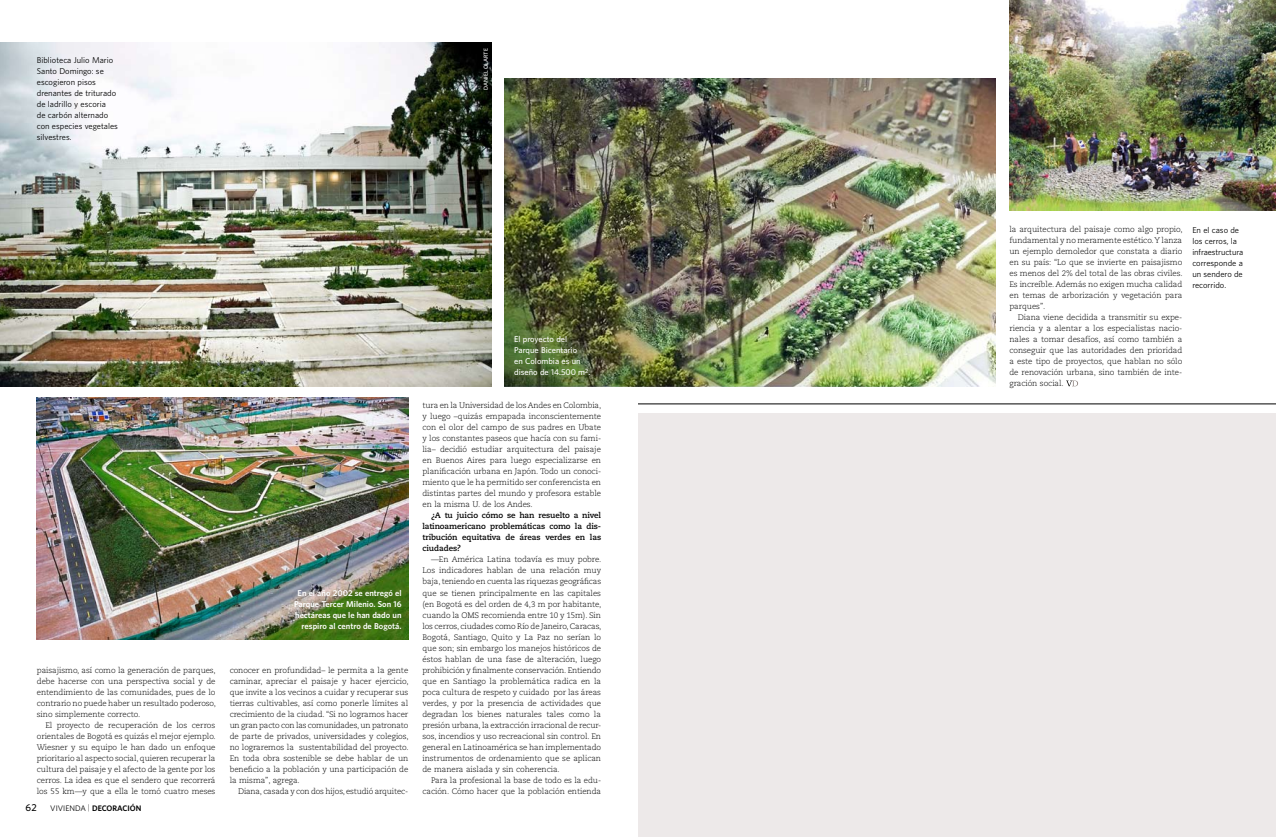
<style>
.page{position:relative;width:1276px;height:837px;background:#fff}
.page>*{position:absolute;margin:0;border:0;box-sizing:border-box;transform-origin:0 0}
.t1{font:500 10px "Whitney";color:#000}
.t2{font:8.5px/11px "Whitney";color:#000}
.t3{font:600 8.5px/11px "Whitney";color:#fff;text-align:right}
.t4{font:500 8.5px/11px "Whitney";color:#fff}
.t5{font:300 8px/11px "Caecilia LT Std";letter-spacing:-.01em;color:#000;text-align:justify}
.t6{font:700 8px/11px "Caecilia LT Std";letter-spacing:-.01em;color:#000;text-align:justify}
.t7{font:600 8px "Whitney";color:#000}
.t8{font:500 5.8px "Whitney";color:#fff}
.s1{font-weight:400}
.s2{font-weight:300}
</style>
<div class="page">
<hr style="left:638px;top:403px;width:638px;height:1px;background:#000">
<div style="left:638px;top:413px;width:638px;height:423px;background:#ede9e9"></div>
<img style="left:37px;top:397px;width:371px;height:242px">
<img style="left:1009px;top:0;width:267px;height:210px">
<img style="left:505px;top:78px;width:490px;height:308px">
<img style="left:0;top:43px;width:492px;height:343px">
<svg style="left:1066px;top:380px;width:12px;height:6px"></svg>
<p class="t2" style="left:37px;top:54px;width:83px">Biblioteca Julio Mario<br>Santo Domingo: se escogieron pisos drenantes de triturado de ladrillo y escoria<br>de carbón alternado con especies vegetales silvestres.</p>
<p class="t8" style="left:482px;top:90px;width:43px;rotate:-90deg">daniel olarte</p>
<p class="t4" style="left:514px;top:333px;width:78px">El proyecto del<br>Parque Bicentario<br>en Colombia es un diseño de 14.500 m<sup>2</sup>.</p>
<p class="t5" style="left:37px;top:664px;width:180px">paisajismo, así como la generación de parques, debe hacerse con una perspectiva social y de entendimiento de las comunidades, pues de lo contrario no puede haber un resultado poderoso, sino simplemente correcto.</p>
<p class="t5" style="left:37px;top:719px;width:180px;text-indent:9px">El proyecto de recuperación de los cerros orientales de Bogotá es quizás el mejor ejemplo.<br>Wiesner y su equipo le han dado un enfoque prioritario al aspecto social, quieren recuperar la cultura del paisaje y el afecto de la gente por los cerros. La idea es que el sendero que recorrerá los 55 km—y que a ella le tomó cuatro meses</p>
<p class="t1" style="left:26px;top:800px;width:13px">62</p>
<p class="t7" style="left:50px;top:802px;width:93px"><span class="s1">vivienda</span> <span class="s2">|</span> decoración</p>
<p class="t3" style="left:294px;top:586px;width:109px">En el año 2002 se entregó el<br>Parque Tercer Milenio. Son 16 hectáreas que le han dado un respiro al centro de Bogotá.</p>
<p class="t5" style="left:230px;top:664px;width:180px">conocer en profundidad– le permita a la gente caminar, apreciar el paisaje y hacer ejercicio, que invite a los vecinos a cuidar y recuperar sus tierras cultivables, así como ponerle límites al crecimiento de la ciudad. “Si no logramos hacer un gran pacto con las comunidades, un patronato de parte de privados, universidades y colegios, no lograremos la sustentabilidad del proyecto.<br>En toda obra sostenible se debe hablar de un beneficio a la población y una participación de la misma”, agrega.</p>
<p class="t5" style="left:238px;top:785px;width:172px">Diana, casada y con dos hijos, estudió arquitec-</p>
<p class="t5" style="left:422px;top:400px;width:180px">tura en la Universidad de los Andes en Colombia, y luego –quizás empapada inconscientemente con el olor del campo de sus padres en Ubate y los constantes paseos que hacía con su fami&shy;lia– decidió estudiar arquitectura del paisaje en Buenos Aires para luego especializarse en planificación urbana en Japón. Todo un conoci&shy;miento que le ha permitido ser conferencista en distintas partes del mundo y profesora estable en la misma U. de los Andes.</p>
<p class="t6" style="left:422px;top:510px;width:180px;text-indent:9px">¿A tu juicio cómo se han resuelto a nivel latinoamericano problemáticas como la dis&shy;tribución equitativa de áreas verdes en las ciudades?</p>
<p class="t5" style="left:422px;top:554px;width:180px;text-indent:9px">—En América Latina todavía es muy pobre.<br>Los indicadores hablan de una relación muy baja, teniendo en cuenta las riquezas geográficas que se tienen principalmente en las capitales (en Bogotá es del orden de 4,3 m por habitante, cuando la OMS recomienda entre 10 y 15m). Sin los cerros, ciudades como Río de Janeiro, Caracas, Bogotá, Santiago, Quito y La Paz no serían lo que son; sin embargo los manejos históricos de éstos hablan de una fase de alteración, luego prohibición y finalmente conservación. Entiendo que en Santiago la problemática radica en la poca cultura de respeto y cuidado por las áreas verdes, y por la presencia de actividades que degradan los bienes naturales tales como la presión urbana, la extracción irracional de recur&shy;sos, incendios y uso recreacional sin control. En general en Latinoamérica se han implementado instrumentos de ordenamiento que se aplican de manera aislada y sin coherencia.</p>
<p class="t5" style="left:422px;top:774px;width:180px;text-align:right">Para la profesional la base de todo es la edu&shy;cación. Cómo hacer que la población entienda</p>
<p class="t5" style="left:1009px;top:224px;width:175px">la arquitectura del paisaje como algo propio, fundamental y no meramente estético. Y lanza un ejemplo demoledor que constata a diario en su país: “Lo que se invierte en paisajismo es menos del 2% del total de las obras civiles.<br>Es increíble. Además no exigen mucha calidad en temas de arborización y vegetación para parques”.</p>
<p class="t5" style="left:1009px;top:312px;width:174px;text-indent:9px">Diana viene decidida a transmitir su expe&shy;riencia y a alentar a los especialistas nacio&shy;nales a tomar desafíos, así como también a conseguir que las autoridades den prioridad a este tipo de proyectos, que hablan no sólo de renovación urbana, sino también de inte&shy;gración social.</p>
<p class="t2" style="left:1192px;top:224px;width:52px">En el caso de los cerros, la infraestructura corresponde a un sendero de recorrido.</p>
</div>
